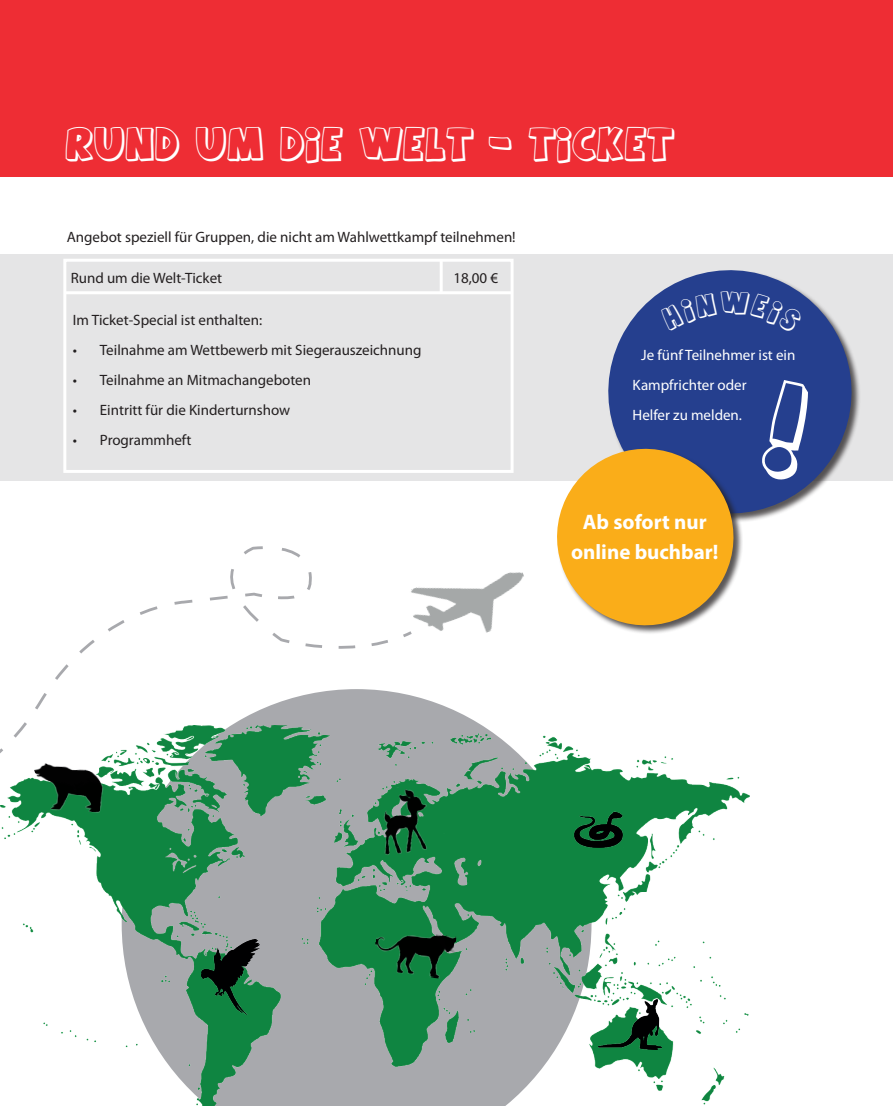
<style>
.page{position:relative;width:893px;height:1106px;background:#fff}
.page>*{position:absolute;margin:0;border:0;box-sizing:border-box;transform-origin:0 0}
.t1{font:31.5px "Agent Orange";color:#fff}
.t2{font:700 21px/30px "Myriad Pro";color:#fff;text-align:center}
.t3{font:15px "Myriad Pro";color:#231f20}
.t4{font:15px/29.8px "Myriad Pro";color:#fff}
</style>
<div class="page">
<div style="left:0;top:0;width:893px;height:177px;background:#ee2d34"></div>
<div style="left:0;top:254px;width:893px;height:226px;background:#e5e5e6"></div>
<div style="left:63px;top:259px;width:451px;height:214px;border:3px solid #fff"></div>
<hr style="left:65px;top:291px;width:447px;height:3px;background:#fff">
<hr style="left:440px;top:260px;width:3px;height:33px;background:#fff">
<svg style="left:608px;top:270px;width:261px;height:251px;fill:#253f8e"></svg>
<svg style="left:545px;top:436px;width:201px;height:198px;fill:#faad19"></svg>
<svg style="left:415px;top:696px;width:66px;height:29px;fill:#a8a9ad"></svg>
<img style="left:0;top:725px;width:750px;height:381px">
<img style="left:18px;top:801px;width:102px;height:26px">
<img style="left:201px;top:939px;width:59px;height:75px">
<img style="left:339px;top:781px;width:111px;height:86px">
<img style="left:570px;top:807px;width:53px;height:40px">
<img style="left:598px;top:999px;width:63px;height:50px">
<img style="left:372px;top:928px;width:84px;height:51px">
<img style="left:415px;top:572px;width:109px;height:61px">
<svg style="left:0;top:546px;width:415px;height:255px"></svg>
<div style="left:660px;top:290px;width:144px;height:44px;background:#253f8e"></div>
<div style="left:758px;top:379px;width:58px;height:104px;background:#253f8e"></div>
<h1 class="t1" style="left:67px;top:127px;width:610px">RUND UM DIE WELT - TICKET</h1>
<p class="t3" style="left:67px;top:229px;width:450px">Angebot speziell für Gruppen, die nicht am Wahlwettkampf teilnehmen!</p>
<p class="t3" style="left:71px;top:269px;width:153px">Rund um die Welt-Ticket</p>
<p class="t3" style="left:453px;top:269px;width:46px">18,00 €</p>
<p class="t3" style="left:73px;top:312px;width:191px">Im Ticket-Special ist enthalten:</p>
<p class="t3" style="left:73px;top:342px;width:350px">• Teilnahme am Wettbewerb mit Siegerauszeichnung</p>
<p class="t3" style="left:73px;top:372px;width:240px">• Teilnahme an Mitmachangeboten</p>
<p class="t3" style="left:73px;top:402px;width:219px">• Eintritt für die Kinderturnshow</p>
<p class="t3" style="left:73px;top:432px;width:120px">• Programmheft</p>
<p class="t4" style="left:633px;top:340px;width:164px;text-indent:9px">Je fünf Teilnehmer ist ein<br>Kampfrichter oder<br>Helfer zu melden.</p>
<h2 class="t2" style="left:571px;top:506px;width:149px">Ab sofort nur online buchbar!</h2>
</div>
